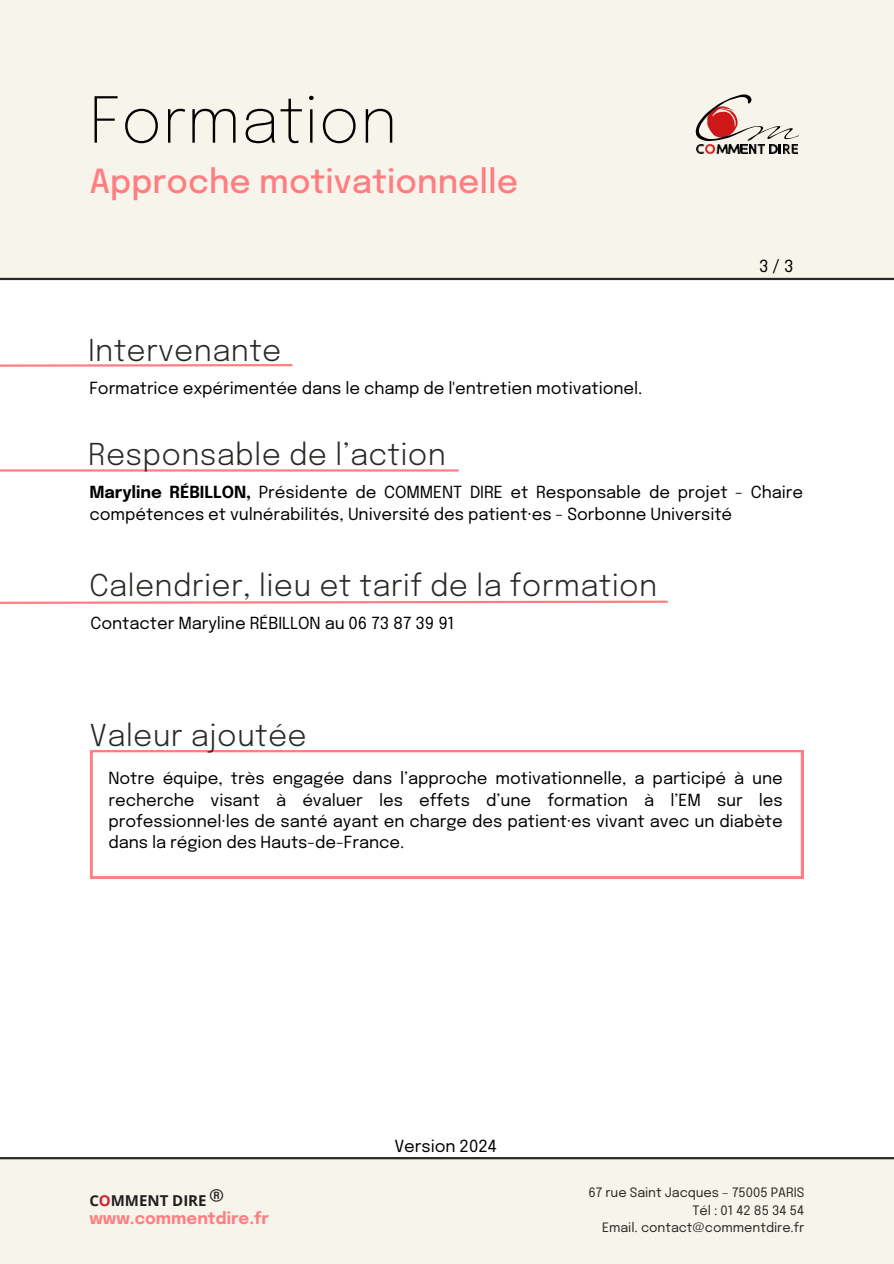
<style>
.page{position:relative;width:894px;height:1264px;background:#fff}
.page>*{position:absolute;margin:0;border:0;box-sizing:border-box;transform-origin:0 0}
.t1{font:200 63px "Epilogue";color:#000}
.t2{font:500 33px "Epilogue";color:#ff7e82}
.t3{font:300 30px "Epilogue";letter-spacing:.01em;color:#292926}
.t4{font:700 25.5px "Epilogue";color:#292926}
.t5{font:16.5px/21.3px "Epilogue";letter-spacing:-.005em;color:#000}
.t6{font:700 16.5px "Epilogue";color:#ff7e82}
.t7{font:700 15px "Open Sans";color:#231f20}
.t8{font:12.9px "Epilogue";letter-spacing:-.005em;color:#292926}
.s1{font-weight:700}
.s2{color:#d2232a}
</style>
<div class="page">
<div style="left:0;top:0;width:893px;height:279px;background:#f6f4eb"></div>
<hr style="left:0;top:278px;width:893px;height:2px;background:#292926">
<div style="left:0;top:1159px;width:893px;height:104px;background:#f6f4eb"></div>
<hr style="left:0;top:1156px;width:893px;height:3px;background:#292926">
<svg style="left:695px;top:94px;width:103px;height:60px"></svg>
<img style="left:782px;top:144px;width:15px;height:10px">
<svg style="left:0;top:364px;width:293px;height:3px"></svg>
<hr style="left:0;top:469px;width:458px;height:2px;background:#ff7e82">
<svg style="left:0;top:600px;width:668px;height:4px"></svg>
<svg style="left:90px;top:750px;width:712px;height:128px"></svg>
<h1 class="t1" style="left:89px;top:93px;width:310px">Formation</h1>
<p class="t2" style="left:89px;top:167px;width:430px">Approche motivationnelle</p>
<h3 class="t3" style="left:88px;top:337px;width:195px">Intervenante</h3>
<h6 class="t5" style="left:89px;top:379px;width:554px">Formatrice expérimentée dans le champ de l'entretien motivationel.</h6>
<h6 class="t3" style="left:88px;top:441px;width:359px">Responsable de l’action</h6>
<h3 class="t5" style="left:759px;top:257px;width:36px">3/3</h3>
<h6 class="t5" style="left:89px;top:483px;width:715px"><span class="s1">Maryline RÉBILLON,</span> Présidente de COMMENT DIRE et Responsable de projet - Chaire compétences et vulnérabilités, Université des patient·es - Sorbonne Université</h6>
<h4 class="t3" style="left:89px;top:572px;width:569px">Calendrier, lieu et tarif de la formation</h4>
<p class="t5" style="left:90px;top:614px;width:365px">Contacter Maryline RÉBILLON au 06 73 87 39 91</p>
<h5 class="t3" style="left:89px;top:722px;width:219px">Valeur ajoutée</h5>
<p class="t5" style="left:108px;top:769px;width:675px;text-align:justify">Notre équipe, très engagée dans l’approche motivationnelle, a participé à une recherche visant à évaluer les effets d’une formation à l’EM sur les professionnel·les de santé ayant en charge des patient·es vivant avec un diabète dans la région des Hauts-de-France.</p>
<h6 class="t4" style="left:209px;top:1187px;width:17px">®</h6>
<h3 class="t6" style="left:89px;top:1211px;width:181px">www.commentdire.fr</h3>
<h2 class="t7" style="left:89px;top:1190px;width:119px">C<span class="s2">O</span>MMENT DIRE</h2>
<p class="t5" style="left:394px;top:1136px;width:104px">Version 2024</p>
<h6 class="t8" style="left:588px;top:1187px;width:217px">67 rue Saint Jacques – 75005 PARIS</h6>
<h3 class="t8" style="left:692px;top:1204px;width:113px">Tél : 01 42 85 34 54</h3>
<h6 class="t8" style="left:602px;top:1221px;width:203px">Email. contact@commentdire.fr</h6>
</div>
